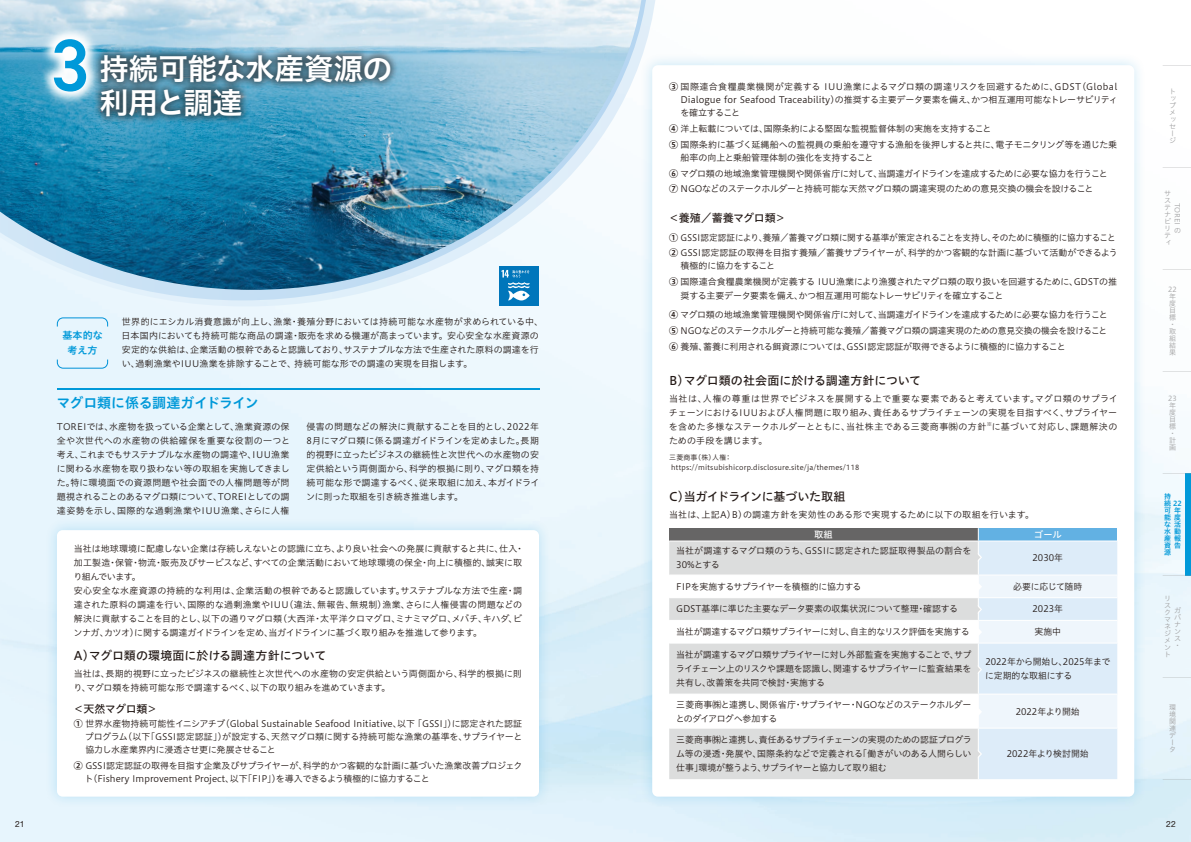
<style>
.page{position:relative;width:1191px;height:842px;background:#fff}
.page>*{position:absolute;margin:0;border:0;box-sizing:border-box;transform-origin:0 0}
.t1{font:600 74px "DIN2014";color:#0099d9}
.t2{font:30px/33.8px "Hiragino UD Sans Std W6";letter-spacing:-.02em;color:#fff}
.t3{font:14px "Hiragino UD Sans Std W6";letter-spacing:-.025em;color:#0099d9}
.t4{font:12px "Hiragino UD Sans Std W5";letter-spacing:-.01em;color:#231916}
.t5{font:12px "Hiragino UD Sans Std W5";letter-spacing:-.03em;color:#231916}
.t6{font:11px "Hiragino UD Sans Std W5";letter-spacing:-.03em;color:#231916}
.t7{font:10px/15px "Hiragino UD Sans Std W6";color:#0099d9;text-align:center}
.t8{font:9.2px "Hiragino UD Sans Std W5";color:#fff}
.t9{font:9px/14px "Hiragino UD Sans Std W3";letter-spacing:-.015em;color:#231916}
.t10{font:9px/14px "Hiragino UD Sans Std W3";letter-spacing:.005em;color:#231916}
.t11{font:9px/15.8px "Hiragino UD Sans Std W3";letter-spacing:-.015em;color:#231916;scale:.96 1}
.t12{font:9px/14px "Hiragino UD Sans Std W3";letter-spacing:-.035em;color:#231916}
.t13{font:9px "Hiragino UD Sans Std W3";letter-spacing:.02em;color:#231916}
.t14{font:9px "Hiragino UD Sans Std W3";letter-spacing:.035em;color:#231916}
.t15{font:9px "Hiragino UD Sans Std W3";letter-spacing:.01em;color:#231916}
.t16{font:9px "Hiragino UD Sans Std W3";letter-spacing:-.04em;color:#231916}
.t17{font:8.5px "Helvetica Neue LT Std";color:#231916}
.t18{font:7px/7px "Hiragino UD Sans Std W3";color:#a0a0a1}
.t19{font:7px/10px "Hiragino UD Sans Std W3";letter-spacing:.02em;color:#231916}
.t20{font:7px/7px "Hiragino UD Sans Std W6";color:#0099d9}
.t21{font:5.2px "Hiragino UD Sans Std W3";color:#231916}
.s1{font-family:"Hiragino UD Sans Std W6"}
</style>
<div class="page">
<img style="left:0;top:306px;width:1191px;height:536px">
<svg style="left:0;top:0;width:650px;height:300px;fill:#e7f5fd"></svg>
<img style="left:0;top:0;width:641px;height:290px">
<div style="left:499px;top:266px;width:40px;height:40px;background:#0076bb"></div>
<svg style="left:501px;top:270px;width:28px;height:30px"></svg>
<svg style="left:39px;top:24px;width:62px;height:82px"></svg>
<div style="left:92px;top:46px;width:307px;height:79px;background:#231916;opacity:.6"></div>
<svg style="left:57px;top:317px;width:51px;height:52px;background:#dcf0fb"></svg>
<svg style="left:57px;top:388px;width:482px;height:2px"></svg>
<div style="left:45px;top:518px;width:506px;height:291px;background:#0092d8;opacity:.2"></div>
<div style="left:57px;top:530px;width:482px;height:267px;background:#fff;border-radius:6px"></div>
<div style="left:640px;top:53px;width:506px;height:756px;background:#0092d8;opacity:.2"></div>
<div style="left:652px;top:65px;width:482px;height:732px;background:#fff;border-radius:6px"></div>
<div style="left:669px;top:528px;width:309px;height:13px;background:#666565"></div>
<div style="left:669px;top:541px;width:307px;height:238px;background:#dcdddd"></div>
<svg style="left:669px;top:575px;width:307px;height:153px"></svg>
<hr style="left:669px;top:540px;width:309px;height:1px;background:#fff">
<hr style="left:669px;top:642px;width:309px;height:1px;background:#fff">
<hr style="left:669px;top:574px;width:309px;height:1px;background:#fff">
<hr style="left:669px;top:597px;width:309px;height:1px;background:#fff">
<hr style="left:669px;top:620px;width:309px;height:1px;background:#fff">
<hr style="left:669px;top:694px;width:309px;height:1px;background:#fff">
<hr style="left:669px;top:728px;width:309px;height:1px;background:#fff">
<svg style="left:976px;top:528px;width:141px;height:251px"></svg>
<div style="left:1185px;top:473px;width:6px;height:102px;background:#0099d9"></div>
<svg style="left:1163px;top:65px;width:28px;height:1px"></svg>
<svg style="left:1163px;top:167px;width:28px;height:1px"></svg>
<svg style="left:1162px;top:269px;width:29px;height:1px"></svg>
<svg style="left:1162px;top:371px;width:29px;height:1px"></svg>
<svg style="left:1162px;top:473px;width:29px;height:1px"></svg>
<svg style="left:1162px;top:575px;width:29px;height:1px"></svg>
<svg style="left:1162px;top:677px;width:29px;height:1px"></svg>
<svg style="left:1162px;top:780px;width:29px;height:1px"></svg>
<h1 class="t1" style="left:51px;top:16px;width:40px">3</h1>
<h2 class="t2" style="left:99px;top:50px;width:295px">持続可能な水産資源の利用と調達</h2>
<p class="t7" style="left:62px;top:327px;width:42px">基本的な考え方</p>
<p class="t10" style="left:122px;top:314px;width:423px">世界的にエシカル消費意識が向上し、漁業・養殖分野においては持続可能な水産物が求められている中、日本国内においても持続可能な商品の調達・販売を求める機運が高まっています。安心安全な水産資源の安定的な供給は、企業活動の根幹であると認識しており、サステナブルな方法で生産された原料の調達を行い、過剰漁業やIUU漁業を排除することで、持続可能な形での調達の実現を目指します。</p>
<h3 class="t3" style="left:56px;top:392px;width:204px">マグロ類に係る調達ガイドライン</h3>
<p class="t9" style="left:57px;top:419px;width:235px;text-align:justify">TOREIでは、水産物を扱っている企業として、漁業資源の保全や次世代への水産物の供給確保を重要な役割の一つと考え、これまでもサステナブルな水産物の調達や、IUU漁業に関わる水産物を取り扱わない等の取組を実施してきました。特に環境面での資源問題や社会面での人権問題等が問題視されることのあるマグロ類について、TOREIとしての調達姿勢を示し、国際的な過剰漁業やIUU漁業、さらに人権</p>
<p class="t9" style="left:306px;top:419px;width:235px;text-align:justify">侵害の問題などの解決に貢献することを目的とし、2022年8月にマグロ類に係る調達ガイドラインを定めました。長期的視野に立ったビジネスの継続性と次世代への水産物の安定供給という両側面から、科学的根拠に則り、マグロ類を持続可能な形で調達するべく、従来取組に加え、本ガイドラインに則った取組を引き続き推進します。</p>
<p class="t9" style="left:73px;top:541px;width:452px">当社は地球環境に配慮しない企業は存続しえないとの認識に立ち、より良い社会への発展に貢献すると共に、仕入・加工製造・保管・物流・販売及びサービスなど、すべての企業活動において地球環境の保全・向上に積極的、誠実に取り組んでいます。<br>安心安全な水産資源の持続的な利用は、企業活動の根幹であると認識しています。サステナブルな方法で生産・調達された原料の調達を行い、国際的な過剰漁業やIUU（違法、無報告、無規制）漁業、さらに人権侵害の問題などの解決に貢献することを目的とし、以下の通りマグロ類（大西洋・太平洋クロマグロ、ミナミマグロ、メバチ、キハダ、ビンナガ、カツオ）に関する調達ガイドラインを定め、当ガイドラインに基づく取り組みを推進して参ります。</p>
<h3 class="t4" style="left:74px;top:646px;width:254px">A)マグロ類の環境面に於ける調達方針について</h3>
<p class="t9" style="left:73px;top:666px;width:450px">当社は、長期的視野に立ったビジネスの継続性と次世代への水産物の安定供給という両側面から、科学的根拠に則り、マグロ類を持続可能な形で調達するべく、以下の取り組みを進めていきます。</p>
<p class="t6" style="left:73px;top:700px;width:86px">＜天然マグロ類＞</p>
<p class="t9" style="left:85px;top:717px;width:439px;line-height:13px;text-align:justify;text-indent:-11px"><span class="s1">①</span> 世界水産物持続可能性イニシアチブ（Global Sustainable Seafood Initiative、以下 「GSSI」）に認定された認証プログラム（以下「GSSI認定認証」）が設定する、天然マグロ類に関する持続可能な漁業の基準を、サプライヤーと協力し水産業界内に浸透させ更に発展させること</p>
<p class="t9" style="left:84px;top:758px;width:439px;line-height:13px;text-indent:-11px"><span class="s1">②</span> GSSI認定認証の取得を目指す企業及びサプライヤーが、科学的かつ客観的な計画に基づいた漁業改善プロジェクト（Fishery Improvement Project、以下「FIP」）を導入できるよう積極的に協力すること</p>
<p class="t9" style="left:680px;top:80px;width:439px;line-height:13px;text-align:justify;text-indent:-11px"><span class="s1">③</span> 国際連合食糧農業機関が定義する IUU漁業によるマグロ類の調達リスクを回避するために、GDST(Global Dialogue for Seafood Traceability)の推奨する主要データ要素を備え、かつ相互運用可能なトレーサビリティを確立すること</p>
<p class="t9" style="left:669px;top:120px;width:449px;line-height:15.8px"><span class="s1">④</span> 洋上転載については、国際条約による堅固な監視監督体制の実施を支持すること<br><span class="s1">⑤</span> 国際条約に基づく延縄船への監視員の乗船を遵守する漁船を後押しすると共に、電子モニタリング等を通じた乗</p>
<p class="t9" style="left:669px;top:149px;width:440px;line-height:15.8px;text-indent:11px">船率の向上と乗船管理体制の強化を支持すること<br><span class="s1">⑥</span> マグロ類の地域漁業管理機関や関係省庁に対して、当調達ガイドラインを達成するために必要な協力を行うこと<br><span class="s1">⑦</span> NGOなどのステークホルダーと持続可能な天然マグロ類の調達実現のための意見交換の機会を設けること</p>
<p class="t6" style="left:668px;top:210px;width:119px">＜養殖／蓄養マグロ類＞</p>
<p class="t11" style="left:669px;top:229px;width:469px"><span class="s1">①</span> GSSI認定認証により、養殖／蓄養マグロ類に関する基準が策定されることを支持し、そのために積極的に協力すること<br><span class="s1">②</span> GSSI認定認証の取得を目指す養殖／蓄養サプライヤーが、科学的かつ客観的な計画に基づいて活動ができるよう</p>
<p class="t9" style="left:669px;top:258px;width:449px;line-height:15.8px;text-indent:11px">積極的に協力をすること<br><span class="s1">③</span> 国際連合食糧農業機関が定義する IUU漁業により漁獲されたマグロ類の取り扱いを回避するために、GDSTの推</p>
<p class="t9" style="left:669px;top:286px;width:440px;line-height:18.8px;text-indent:11px">奨する主要データ要素を備え、かつ相互運用可能なトレーサビリティを確立すること<br><span class="s1">④</span> マグロ類の地域漁業管理機関や関係省庁に対して、当調達ガイドラインを達成するために必要な協力を行うこと</p>
<p class="t9" style="left:669px;top:322px;width:439px;line-height:15.8px"><span class="s1">⑤</span> NGOなどのステークホルダーと持続可能な養殖／蓄養マグロ類の調達実現のための意見交換の機会を設けること<br><span class="s1">⑥</span> 養殖、蓄養に利用される餌資源については、GSSI認定認証が取得できるように積極的に協力すること</p>
<h3 class="t4" style="left:669px;top:371px;width:253px">B)マグロ類の社会面に於ける調達方針について</h3>
<p class="t9" style="left:669px;top:391px;width:450px;text-align:justify">当社は、人権の尊重は世界でビジネスを展開する上で重要な要素であると考えています。マグロ類のサプライチェーンにおけるIUUおよび人権問題に取り組み、責任あるサプライチェーンの実現を目指すべく、サプライヤーを含めた多様なステークホルダーとともに、当社株主である三菱商事㈱の方針</p>
<p class="t21" style="left:986px;top:420px;width:7px">※</p>
<p class="t14" style="left:991px;top:420px;width:127px">に基づいて対応し、課題解決の</p>
<p class="t15" style="left:669px;top:434px;width:100px">ための手段を講じます。</p>
<p class="t19" style="left:669px;top:452px;width:192px">三菱商事（株）人権：https://mitsubishicorp.disclosure.site/ja/themes/118</p>
<h3 class="t5" style="left:669px;top:487px;width:178px">C)当ガイドラインに基づいた取組</h3>
<p class="t8" style="left:814px;top:527px;width:20px">取組</p>
<p class="t8" style="left:1034px;top:527px;width:29px">ゴール</p>
<p class="t9" style="left:676px;top:543px;width:297px">当社が調達するマグロ類のうち、GSSIに認定された認証取得製品の割合を<br>30%とする</p>
<p class="t9" style="left:1032px;top:550px;width:32px">2030年</p>
<p class="t9" style="left:676px;top:579px;width:187px">FIPを実施するサプライヤーを積極的に協力する</p>
<p class="t16" style="left:1013px;top:580px;width:71px">必要に応じて随時</p>
<p class="t9" style="left:676px;top:602px;width:283px">GDST基準に準じた主要なデータ要素の収集状況について整理・確認する</p>
<p class="t9" style="left:1032px;top:602px;width:32px">2023年</p>
<p class="t9" style="left:676px;top:624px;width:295px">当社が調達するマグロ類サプライヤーに対し、自主的なリスク評価を実施する</p>
<p class="t9" style="left:1034px;top:624px;width:28px">実施中</p>
<p class="t9" style="left:676px;top:647px;width:297px;text-align:justify">当社が調達するマグロ類サプライヤーに対し外部監査を実施することで、サプライチェーン上のリスクや課題を認識し、関連するサプライヤーに監査結果を共有し、改善策を共同で検討・実施する</p>
<p class="t9" style="left:985px;top:654px;width:127px">2022年から開始し、2025年までに定期的な取組にする</p>
<p class="t12" style="left:675px;top:697px;width:297px">三菱商事㈱と連携し、関係省庁・サプライヤー・NGOなどのステークホルダーとのダイアログへ参加する</p>
<p class="t9" style="left:1015px;top:704px;width:66px">2022年より開始</p>
<p class="t9" style="left:676px;top:732px;width:297px;text-align:justify">三菱商事㈱と連携し、責任あるサプライチェーンの実現のための認証プログラム等の浸透・発展や、国際条約などで定義される「働きがいのある人間らしい仕事」環境が整うよう、サプライヤーと協力して取り組む</p>
<p class="t13" style="left:669px;top:508px;width:366px">当社は、上記A)B)の調達方針を実効性のある形で実現するために以下の取組を行います。</p>
<p class="t9" style="left:1006px;top:746px;width:84px">2022年より検討開始</p>
<p class="t18" style="left:1169px;top:88px;width:8px">トップメッセージ</p>
<p class="t18" style="left:1164px;top:190px;width:8px">サステナビリティ</p>
<p class="t18" style="left:1181px;top:203px;width:24px;rotate:90deg">TOREI</p>
<p class="t18" style="left:1174px;top:227px;width:8px">の</p>
<p class="t18" style="left:1168px;top:285px;width:10px">22年度目標・取組結果</p>
<p class="t18" style="left:1168px;top:394px;width:10px">23年度目標・計画</p>
<p class="t20" style="left:1164px;top:489px;width:8px;line-height:14px">持可</p>
<p class="t20" style="left:1164px;top:514px;width:8px;text-align:justify">能な水産資源</p>
<p class="t20" style="left:1174px;top:500px;width:9px;text-indent:-10px">続 22年度活動報告</p>
<p class="t18" style="left:1164px;top:595px;width:8px">リスクマネジメント</p>
<p class="t18" style="left:1174px;top:606px;width:8px;text-align:justify">ガバナンス・</p>
<p class="t18" style="left:1169px;top:704px;width:8px">環境関連データ</p>
<p class="t17" style="left:15px;top:819px;width:11px">21</p>
<p class="t17" style="left:1166px;top:819px;width:11px">22</p>
</div>
